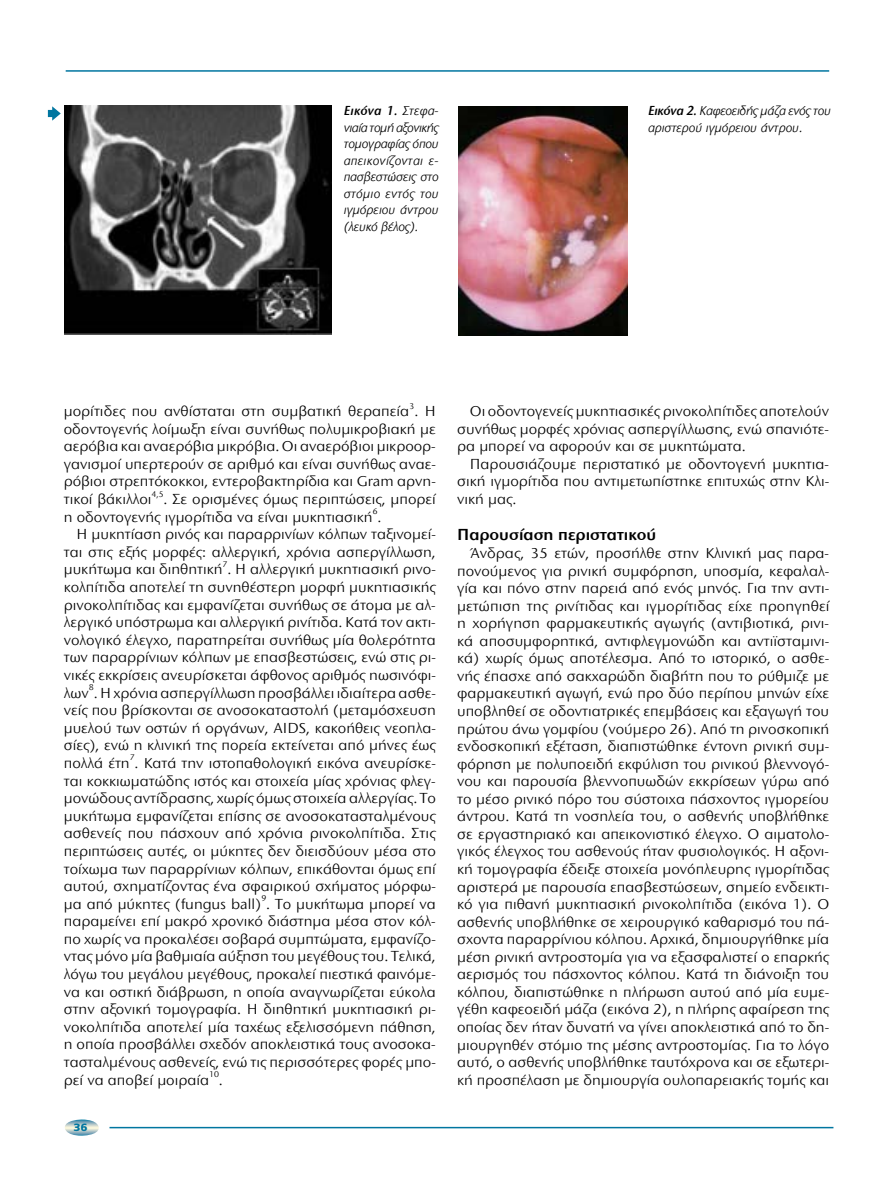
<style>
.page{position:relative;width:893px;height:1191px;background:#fff}
.page>*{position:absolute;margin:0;border:0;box-sizing:border-box;transform-origin:0 0}
.t1{font:600 16.5px "Stone Sans ITC Hel";color:#000}
.t2{font:15px/17.5px "Stone Sans ITC Hel";color:#000;text-align:justify}
.t3{font:italic 13.5px/16.5px "Stone Sans ITC Hel";color:#000;text-align:justify}
.t4{font:900 10.5px "PF Catalog";color:#0076a0;scale:1.15 1}
.t5{font:8.7px "Stone Sans ITC Hel";color:#000}
.s1{font-weight:600}
</style>
<div class="page">
<hr style="left:109px;top:1126px;width:724px;height:2px;background:#0076a0">
<svg style="left:65px;top:1119px;width:34px;height:16px"></svg>
<hr style="left:66px;top:70px;width:763px;height:2px;background:#0076a0">
<svg style="left:48px;top:106px;width:13px;height:15px"></svg>
<img style="left:64px;top:105px;width:268px;height:229px">
<img style="left:459px;top:107px;width:168px;height:229px">
<p class="t3" style="left:344px;top:103px;width:96px"><span class="s1">Εικόνα 1.</span> Στεφα&shy;νιαία τομή αξονικής τομογραφίας όπου απεικονίζονται ε&shy;πασβεστώσεις στο στόμιο εντός του ιγμόρειου άντρου (λευκό βέλος).</p>
<p class="t3" style="left:648px;top:103px;width:184px"><span class="s1">Εικόνα 2.</span> Καφεοειδής μάζα ενός του αριστερού ιγμόρειου άντρου.</p>
<p class="t5" style="left:409px;top:401px;width:6px">3</p>
<p class="t2" style="left:64px;top:420px;width:374px">οδοντογενής λοίμωξη είναι συνήθως πολυμικροβιακή με αερόβια και αναερόβια μικρόβια. Οι αναερόβιοι μικροορ&shy;γανισμοί υπερτερούν σε αριθμό και είναι συνήθως αναε&shy;ρόβιοι στρεπτόκοκκοι, εντεροβακτηρίδια και Gram αρνη&shy;τικοί βάκιλλοι</p>
<p class="t2" style="left:64px;top:403px;width:374px">μορίτιδες που ανθίσταται στη συμβατική θεραπεία . Η</p>
<p class="t5" style="left:151px;top:489px;width:14px">4,5</p>
<p class="t2" style="left:64px;top:491px;width:374px;text-indent:100px">. Σε ορισμένες όμως περιπτώσεις, μπορεί η οδοντογενής ιγμορίτιδα να είναι μυκητιασική .</p>
<p class="t5" style="left:373px;top:507px;width:6px">6</p>
<p class="t2" style="left:64px;top:526px;width:374px;text-indent:13px">Η μυκητίαση ρινός και παραρρινίων κόλπων ταξινομεί&shy;ται στις εξής μορφές: αλλεργική, χρόνια ασπεργίλλωση, μυκήτωμα και διηθητική . Η αλλεργική μυκητιασική ρινο-</p>
<p class="t5" style="left:223px;top:559px;width:6px">7</p>
<p class="t2" style="left:64px;top:578px;width:374px">κολπίτιδα αποτελεί τη συνηθέστερη μορφή μυκητιασικής ρινοκολπίτιδας και εμφανίζεται συνήθως σε άτομα με αλ&shy;λεργικό υπόστρωμα και αλλεργική ρινίτιδα. Κατά τον ακτι&shy;νολογικό έλεγχο, παρατηρείται συνήθως μία θολερότητα των παραρρίνιων κόλπων με επασβεστώσεις, ενώ στις ρι&shy;νικές εκκρίσεις ανευρίσκεται άφθονος αριθμός ηωσινόφι&shy;λων . Η χρόνια ασπεργίλλωση προσβάλλει ιδιαίτερα ασθε-</p>
<p class="t5" style="left:89px;top:682px;width:6px">8</p>
<p class="t2" style="left:64px;top:702px;width:374px">νείς που βρίσκονται σε ανοσοκαταστολή (μεταμόσχευση μυελού των οστών ή οργάνων, AIDS, κακοήθεις νεοπλα&shy;σίες), ενώ η κλινική της πορεία εκτείνεται από μήνες έως πολλά έτη . Κατά την ιστοπαθολογική εικόνα ανευρίσκε-</p>
<p class="t5" style="left:130px;top:753px;width:6px">7</p>
<p class="t2" style="left:64px;top:772px;width:374px">ται κοκκιωματώδης ιστός και στοιχεία μίας χρόνιας φλεγ&shy;μονώδους αντίδρασης, χωρίς όμως στοιχεία αλλεργίας. Το μυκήτωμα εμφανίζεται επίσης σε ανοσοκατασταλμένους ασθενείς που πάσχουν από χρόνια ρινοκολπίτιδα. Στις περιπτώσεις αυτές, οι μύκητες δεν διεισδύουν μέσα στο τοίχωμα των παραρρίνιων κόλπων, επικάθονται όμως επί αυτού, σχηματίζοντας ένα σφαιρικού σχήματος μόρφω&shy;μα από μύκητες (fungus ball) . Το μυκήτωμα μπορεί να</p>
<p class="t5" style="left:261px;top:893px;width:6px">9</p>
<p class="t2" style="left:64px;top:913px;width:374px">παραμείνει επί μακρό χρονικό διάστημα μέσα στον κόλ&shy;πο χωρίς να προκαλέσει σοβαρά συμπτώματα, εμφανίζο&shy;ντας μόνο μία βαθμιαία αύξηση του μεγέθους του. Τελικά, λόγω του μεγάλου μεγέθους, προκαλεί πιεστικά φαινόμε&shy;να και οστική διάβρωση, η οποία αναγνωρίζεται εύκολα στην αξονική τομογραφία. Η διηθητική μυκητιασική ρι&shy;νοκολπίτιδα αποτελεί μία ταχέως εξελισσόμενη πάθηση, η οποία προσβάλλει σχεδόν αποκλειστικά τους ανοσοκα&shy;τασταλμένους ασθενείς, ενώ τις περισσότερες φορές μπο&shy;ρεί να αποβεί μοιραία</p>
<p class="t5" style="left:209px;top:1069px;width:11px">10</p>
<p class="t2" style="left:219px;top:1071px;width:5px">.</p>
<p class="t4" style="left:73px;top:1120px;width:14px">36</p>
<p class="t2" style="left:457px;top:403px;width:374px;text-indent:13px">Οι οδοντογενείς μυκητιασικές ρινοκολπίτιδες αποτελούν συνήθως μορφές χρόνιας ασπεργίλλωσης, ενώ σπανιότε&shy;ρα μπορεί να αφορούν και σε μυκητώματα.</p>
<p class="t2" style="left:457px;top:455px;width:374px;text-indent:13px">Παρουσιάζουμε περιστατικό με οδοντογενή μυκητια&shy;σική ιγμορίτιδα που αντιμετωπίστηκε επιτυχώς στην Κλι&shy;νική μας.</p>
<p class="t1" style="left:457px;top:526px;width:201px">Παρουσίαση περιστατικού</p>
<p class="t2" style="left:457px;top:544px;width:374px;text-indent:13px">Άνδρας, 35 ετών, προσήλθε στην Κλινική μας παρα&shy;πονούμενος για ρινική συμφόρηση, υποσμία, κεφαλαλ&shy;γία και πόνο στην παρειά από ενός μηνός. Για την αντι&shy;μετώπιση της ρινίτιδας και ιγμορίτιδας είχε προηγηθεί η χορήγηση φαρμακευτικής αγωγής (αντιβιοτικά, ρινι&shy;κά αποσυμφορητικά, αντιφλεγμονώδη και αντιϊσταμινι&shy;κά) χωρίς όμως αποτέλεσμα. Από το ιστορικό, ο ασθε&shy;νής έπασχε από σακχαρώδη διαβήτη που το ρύθμιζε με φαρμακευτική αγωγή, ενώ προ δύο περίπου μηνών είχε υποβληθεί σε οδοντιατρικές επεμβάσεις και εξαγωγή του πρώτου άνω γομφίου (νούμερο 26). Από τη ρινοσκοπική ενδοσκοπική εξέταση, διαπιστώθηκε έντονη ρινική συμ&shy;φόρηση με πολυποειδή εκφύλιση του ρινικού βλεννογό&shy;νου και παρουσία βλεννοπυωδών εκκρίσεων γύρω από το μέσο ρινικό πόρο του σύστοιχα πάσχοντος ιγμορείου άντρου. Κατά τη νοσηλεία του, ο ασθενής υποβλήθηκε σε εργαστηριακό και απεικονιστικό έλεγχο. Ο αιματολο&shy;γικός έλεγχος του ασθενούς ήταν φυσιολογικός. Η αξονι&shy;κή τομογραφία έδειξε στοιχεία μονόπλευρης ιγμορίτιδας αριστερά με παρουσία επασβεστώσεων, σημείο ενδεικτι&shy;κό για πιθανή μυκητιασική ρινοκολπίτιδα (εικόνα 1). Ο ασθενής υποβλήθηκε σε χειρουργικό καθαρισμό του πά&shy;σχοντα παραρρίνιου κόλπου. Αρχικά, δημιουργήθηκε μία μέση ρινική αντροστομία για να εξασφαλιστεί ο επαρκής αερισμός του πάσχοντος κόλπου. Κατά τη διάνοιξη του κόλπου, διαπιστώθηκε η πλήρωση αυτού από μία ευμε&shy;γέθη καφεοειδή μάζα (εικόνα 2), η πλήρης αφαίρεση της οποίας δεν ήταν δυνατή να γίνει αποκλειστικά από το δη&shy;μιουργηθέν στόμιο της μέσης αντροστομίας. Για το λόγο αυτό, ο ασθενής υποβλήθηκε ταυτόχρονα και σε εξωτερι&shy;κή προσπέλαση με δημιουργία ουλοπαρειακής τομής και</p>
</div>
